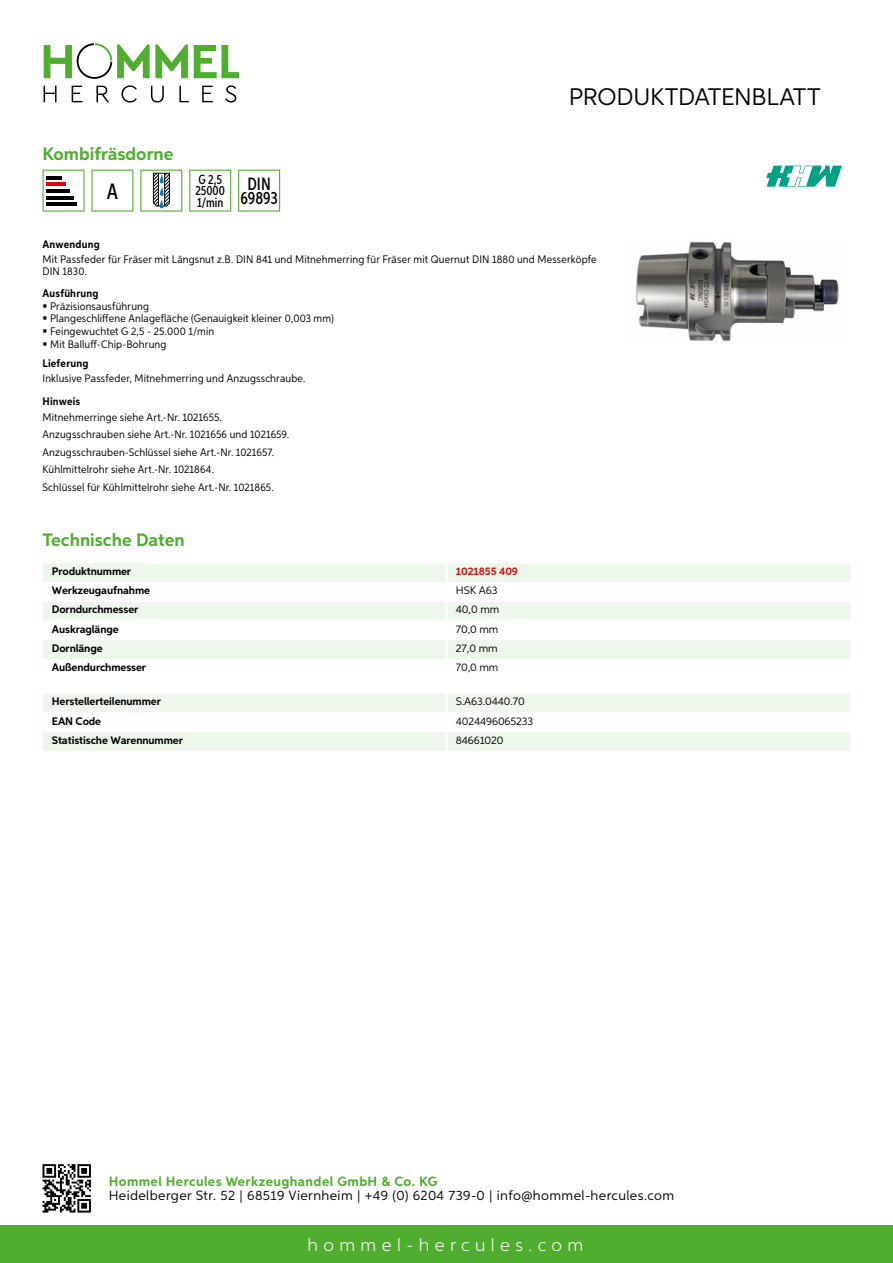
<style>
.page{position:relative;width:893px;height:1263px;background:#fff}
.page>*{position:absolute;margin:0;border:0;box-sizing:border-box;transform-origin:0 0}
.t1{font:24px "Aspira";letter-spacing:-.01em;color:#000}
.t2{font:500 22.2px "Aspira XX Nar";color:#000}
.t3{font:700 18px "Aspira";color:#50ae2f}
.t4{font:300 18px "Aspira";letter-spacing:.3em;color:#fff}
.t5{font:500 17.85px/14.9px "Aspira XX Nar";color:#000;text-align:center}
.t6{font:13.5px "Aspira";letter-spacing:.03em;color:#000}
.t7{font:700 13.5px "Aspira";letter-spacing:.03em;color:#50ae2f}
.t8{font:500 13.35px/11.9px "Aspira XX Nar";color:#000}
.t9{font:10.95px/17.5px "Aspira Nar";letter-spacing:.015em;color:#000}
.t10{font:700 10.95px "Aspira";letter-spacing:-.01em;color:#000}
.t11{font:10.95px "Aspira";letter-spacing:-.01em;color:#000}
.t12{font:700 10.95px "Aspira Nar";letter-spacing:.02em;color:#000}
.t13{font:700 10.95px "Aspira";letter-spacing:-.01em;color:#cd1013}
</style>
<div class="page">
<div style="left:0;top:1226px;width:893px;height:37px;background:#50ae2f"></div>
<svg style="left:43px;top:1164px;width:48px;height:48px"></svg>
<svg style="left:194px;top:45px;width:45px;height:33px"></svg>
<svg style="left:44px;top:43px;width:144px;height:36px"></svg>
<svg style="left:44px;top:86px;width:13px;height:16px"></svg>
<svg style="left:72px;top:86px;width:10px;height:16px"></svg>
<svg style="left:96px;top:86px;width:13px;height:16px"></svg>
<svg style="left:121px;top:85px;width:16px;height:18px"></svg>
<svg style="left:151px;top:86px;width:13px;height:17px"></svg>
<svg style="left:179px;top:86px;width:10px;height:16px"></svg>
<svg style="left:202px;top:86px;width:11px;height:16px"></svg>
<svg style="left:225px;top:85px;width:11px;height:18px"></svg>
<div style="left:43px;top:563px;width:807px;height:19px;background:#eef7eb"></div>
<svg style="left:43px;top:602px;width:807px;height:57px;fill:#eef7eb"></svg>
<hr style="left:445px;top:563px;width:3px;height:19px;background:#fff">
<hr style="left:445px;top:601px;width:3px;height:20px;background:#fff">
<hr style="left:445px;top:621px;width:3px;height:19px;background:#fff">
<hr style="left:445px;top:640px;width:3px;height:19px;background:#fff">
<svg style="left:43px;top:693px;width:807px;height:58px"></svg>
<hr style="left:445px;top:732px;width:3px;height:19px;background:#fff">
<svg style="left:43px;top:170px;width:42px;height:42px"></svg>
<hr style="left:46px;top:176px;width:16px;height:3px;background:#000">
<hr style="left:46px;top:183px;width:20px;height:3px;background:#e3000b">
<hr style="left:46px;top:189px;width:23px;height:3px;background:#000">
<hr style="left:46px;top:196px;width:27px;height:3px;background:#000">
<hr style="left:46px;top:203px;width:31px;height:3px;background:#000">
<svg style="left:91px;top:170px;width:42px;height:42px"></svg>
<svg style="left:140px;top:170px;width:42px;height:42px"></svg>
<svg style="left:189px;top:170px;width:42px;height:42px"></svg>
<svg style="left:238px;top:170px;width:42px;height:42px"></svg>
<img style="left:636px;top:241px;width:203px;height:100px">
<svg style="left:766px;top:166px;width:76px;height:21px"></svg>
<h3 class="t3" style="left:43px;top:142px;width:132px">Kombifräsdorne</h3>
<h2 class="t2" style="left:107px;top:178px;width:13px">A</h2>
<p class="t8" style="left:195px;top:173px;width:31px">G 2,5<br>25000<br>1/min</p>
<h3 class="t5" style="left:240px;top:176px;width:39px">DIN<br>69893</h3>
<h1 class="t1" style="left:569px;top:82px;width:253px">Produktdatenblatt</h1>
<p class="t12" style="left:43px;top:237px;width:59px">Anwendung</p>
<p class="t9" style="left:43px;top:253px;width:555px;line-height:12px">Mit Passfeder für Fräser mit Längsnut z.B. DIN 841 und Mitnehmerring für Fräser mit Quernut DIN 1880 und Messerköpfe<br>DIN 1830.</p>
<p class="t12" style="left:43px;top:286px;width:58px">Ausführung</p>
<p class="t9" style="left:50px;top:299px;width:285px;line-height:12.8px">Präzisionsausführung<br>Plangeschliffene Anlagefläche (Genauigkeit kleiner 0,003 mm)<br>Feingewuchtet G 2,5 - 25.000 1/min<br>Mit Balluff-Chip-Bohrung</p>
<p class="t12" style="left:43px;top:357px;width:47px">Lieferung</p>
<p class="t9" style="left:43px;top:370px;width:264px">Inklusive Passfeder, Mitnehmerring und Anzugsschraube.</p>
<p class="t12" style="left:43px;top:395px;width:39px">Hinweis</p>
<p class="t9" style="left:43px;top:408px;width:248px">Mitnehmerringe siehe Art.-Nr. 1021655.<br>Anzugsschrauben siehe Art.-Nr. 1021656 und 1021659.<br>Anzugsschrauben-Schlüssel siehe Art.-Nr. 1021657.<br>Kühlmittelrohr siehe Art.-Nr. 1021864.<br>Schlüssel für Kühlmittelrohr siehe Art.-Nr. 1021865.</p>
<h3 class="t3" style="left:43px;top:529px;width:144px">Technische Daten</h3>
<p class="t10" style="left:52px;top:565px;width:81px">Produktnummer</p>
<p class="t13" style="left:456px;top:565px;width:64px">1021855 409</p>
<p class="t10" style="left:52px;top:584px;width:100px">Werkzeugaufnahme</p>
<p class="t11" style="left:456px;top:584px;width:43px">HSK A63</p>
<p class="t10" style="left:52px;top:603px;width:88px">Dorndurchmesser</p>
<p class="t11" style="left:456px;top:603px;width:45px">40,0 mm</p>
<p class="t10" style="left:52px;top:622px;width:68px">Auskraglänge</p>
<p class="t11" style="left:456px;top:622px;width:44px">70,0 mm</p>
<p class="t10" style="left:52px;top:641px;width:52px">Dornlänge</p>
<p class="t11" style="left:456px;top:641px;width:43px">27,0 mm</p>
<p class="t10" style="left:52px;top:660px;width:96px">Außendurchmesser</p>
<p class="t11" style="left:456px;top:660px;width:44px">70,0 mm</p>
<p class="t10" style="left:52px;top:695px;width:111px">Herstellerteilenummer</p>
<p class="t11" style="left:456px;top:695px;width:70px">S.A63.0440.70</p>
<p class="t10" style="left:52px;top:714px;width:51px">EAN Code</p>
<p class="t11" style="left:456px;top:714px;width:79px">4024496065233</p>
<p class="t10" style="left:52px;top:733px;width:132px">Statistische Warennummer</p>
<p class="t11" style="left:456px;top:733px;width:49px">84661020</p>
<p class="t7" style="left:109px;top:1172px;width:330px">Hommel Hercules Werkzeughandel GmbH &amp; Co. KG</p>
<p class="t6" style="left:109px;top:1187px;width:567px">Heidelberger Str. 52 | 68519 Viernheim | +49 (0) 6204 739-0 | info@hommel-hercules.com</p>
<h3 class="t4" style="left:307px;top:1234px;width:277px">hommel-hercules.com</h3>
</div>
